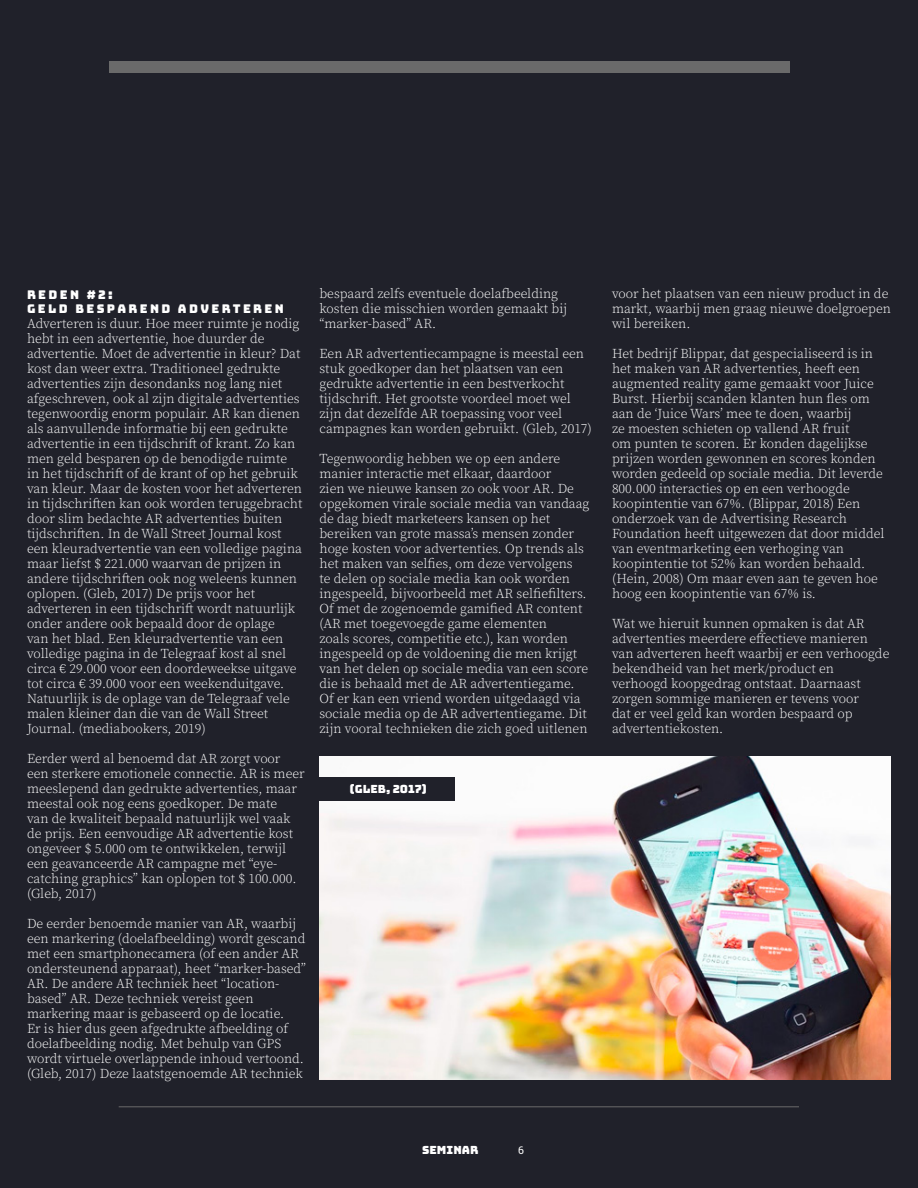
<style>
.page{position:relative;width:918px;height:1188px;background:#20212a}
.page>*{position:absolute;margin:0;border:0;box-sizing:border-box;transform-origin:0 0}
.t1{font:300 13.5px/15px "Source Serif Pro";color:#fff}
.t2{font:12px/14.4px "Bungee";letter-spacing:.2em;color:#fff}
.t3{font:11.25px "Bungee";color:#fff}
.t4{font:10.5px "Roboto Slab";color:#fff}
</style>
<div class="page">
<div style="left:109px;top:61px;width:680px;height:12px;background:#6a6a6a"></div>
<img style="left:320px;top:756px;width:571px;height:324px">
<div style="left:317px;top:777px;width:138px;height:24px;background:#20212a"></div>
<hr style="left:119px;top:1107px;width:680px;height:1px;background:#6a6a6a">
<p class="t2" style="left:27px;top:287px;width:258px">REDEN #2:<br>GELD BESPAREND ADVERTEREN</p>
<p class="t1" style="left:27px;top:316px;width:277px">Adverteren is duur. Hoe meer ruimte je nodig hebt in een advertentie, hoe duurder de advertentie. Moet de advertentie in kleur? Dat kost dan weer extra. Traditioneel gedrukte advertenties zijn desondanks nog lang niet afgeschreven, ook al zijn digitale advertenties tegenwoordig enorm populair. AR kan dienen als aanvullende informatie bij een gedrukte advertentie in een tijdschrift of krant. Zo kan men geld besparen op de benodigde ruimte in het tijdschrift of de krant of op het gebruik van kleur. Maar de kosten voor het adverteren in tijdschriften kan ook worden teruggebracht door slim bedachte AR advertenties buiten tijdschriften. In de Wall Street Journal kost een kleuradvertentie van een volledige pagina maar liefst $ 221.000 waarvan de prijzen in andere tijdschriften ook nog weleens kunnen oplopen. (Gleb, 2017) De prijs voor het adverteren in een tijdschrift wordt natuurlijk onder andere ook bepaald door de oplage<br>van het blad. Een kleuradvertentie van een volledige pagina in de Telegraaf kost al snel circa € 29.000 voor een doordeweekse uitgave tot circa € 39.000 voor een weekenduitgave.<br>Natuurlijk is de oplage van de Telegraaf vele malen kleiner dan die van de Wall Street Journal. (mediabookers, 2019)</p>
<p class="t1" style="left:27px;top:751px;width:279px">Eerder werd al benoemd dat AR zorgt voor een sterkere emotionele connectie. AR is meer meeslepend dan gedrukte advertenties, maar meestal ook nog eens goedkoper. De mate<br>van de kwaliteit bepaald natuurlijk wel vaak de prijs. Een eenvoudige AR advertentie kost ongeveer $ 5.000 om te ontwikkelen, terwijl een geavanceerde AR campagne met “eye&shy;catching graphics” kan oplopen tot $ 100.000. (Gleb, 2017)</p>
<p class="t1" style="left:27px;top:916px;width:281px">De eerder benoemde manier van AR, waarbij een markering (doelafbeelding) wordt gescand met een smartphonecamera (of een ander AR ondersteunend apparaat), heet “marker-based” AR. De andere AR techniek heet “location&shy;based” AR. Deze techniek vereist geen markering maar is gebaseerd op de locatie.<br>Er is hier dus geen afgedrukte afbeelding of doelafbeelding nodig. Met behulp van GPS wordt virtuele overlappende inhoud vertoond. (Gleb, 2017) Deze laatstgenoemde AR techniek</p>
<p class="t1" style="left:320px;top:286px;width:249px">bespaard zelfs eventuele doelafbeelding kosten die misschien worden gemaakt bij “marker-based” AR.</p>
<p class="t1" style="left:320px;top:346px;width:274px">Een AR advertentiecampagne is meestal een stuk goedkoper dan het plaatsen van een gedrukte advertentie in een bestverkocht tijdschrift. Het grootste voordeel moet wel zijn dat dezelfde AR toepassing voor veel campagnes kan worden gebruikt. (Gleb, 2017)</p>
<p class="t1" style="left:320px;top:451px;width:272px">Tegenwoordig hebben we op een andere manier interactie met elkaar, daardoor<br>zien we nieuwe kansen zo ook voor AR. De opgekomen virale sociale media van vandaag de dag biedt marketeers kansen op het bereiken van grote massa’s mensen zonder hoge kosten voor advertenties. Op trends als het maken van selfies, om deze vervolgens<br>te delen op sociale media kan ook worden ingespeeld, bijvoorbeeld met AR selfiefilters.<br>Of met de zogenoemde gamified AR content (AR met toegevoegde game elementen<br>zoals scores, competitie etc.), kan worden ingespeeld op de voldoening die men krijgt van het delen op sociale media van een score die is behaald met de AR advertentiegame.<br>Of er kan een vriend worden uitgedaagd via sociale media op de AR advertentiegame. Dit zijn vooral technieken die zich goed uitlenen</p>
<p class="t3" style="left:350px;top:783px;width:78px">(GLEB, 2017)</p>
<p class="t1" style="left:612px;top:287px;width:280px">voor het plaatsen van een nieuw product in de markt, waarbij men graag nieuwe doelgroepen wil bereiken.</p>
<p class="t1" style="left:612px;top:347px;width:274px">Het bedrijf Blippar, dat gespecialiseerd is in het maken van AR advertenties, heeft een augmented reality game gemaakt voor Juice Burst. Hierbij scanden klanten hun fles om aan de ‘Juice Wars’ mee te doen, waarbij<br>ze moesten schieten op vallend AR fruit<br>om punten te scoren. Er konden dagelijkse prijzen worden gewonnen en scores konden worden gedeeld op sociale media. Dit leverde 800.000 interacties op en een verhoogde koopintentie van 67%. (Blippar, 2018) Een onderzoek van de Advertising Research Foundation heeft uitgewezen dat door middel van eventmarketing een verhoging van koopintentie tot 52% kan worden behaald. (Hein, 2008) Om maar even aan te geven hoe hoog een koopintentie van 67% is.</p>
<p class="t1" style="left:612px;top:617px;width:279px">Wat we hieruit kunnen opmaken is dat AR advertenties meerdere effectieve manieren van adverteren heeft waarbij er een verhoogde bekendheid van het merk/product en verhoogd koopgedrag ontstaat. Daarnaast zorgen sommige manieren er tevens voor<br>dat er veel geld kan worden bespaard op advertentiekosten.</p>
<p class="t3" style="left:422px;top:1144px;width:58px">SEMINAR</p>
<p class="t4" style="left:518px;top:1143px;width:7px">6</p>
</div>
